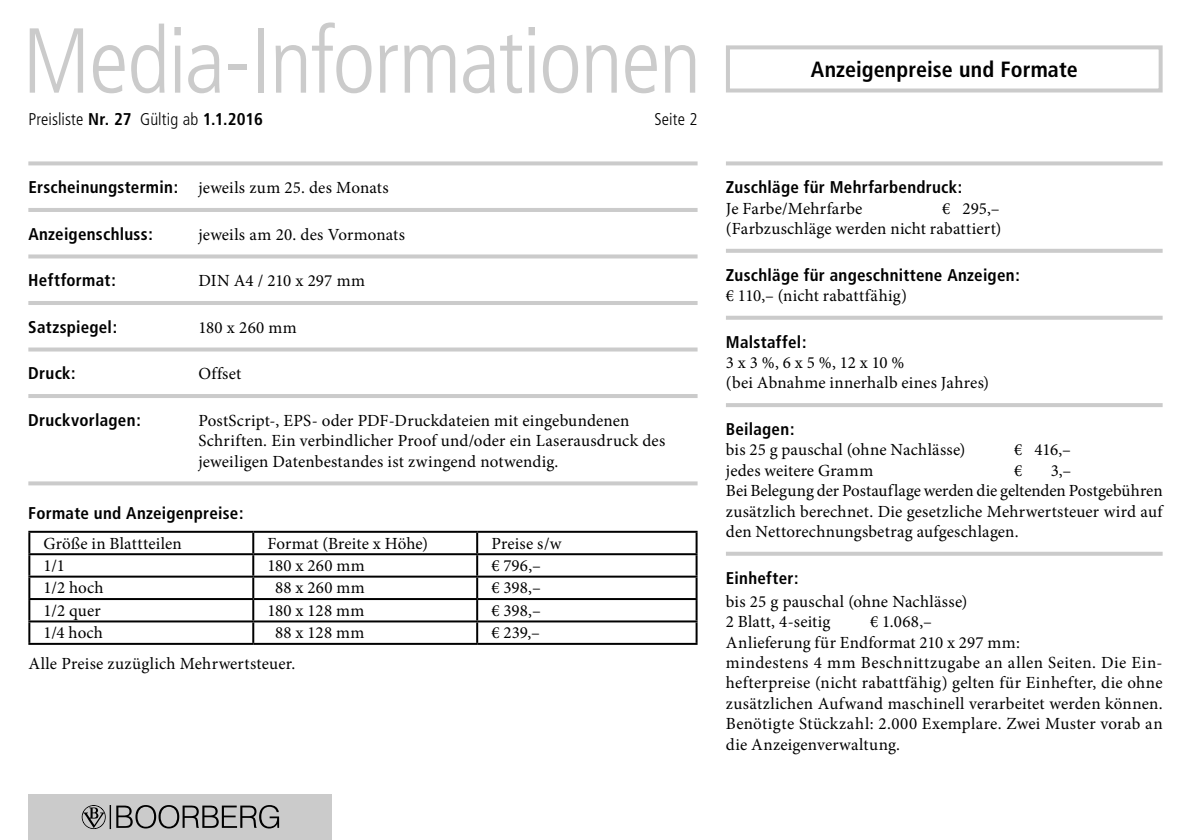
<style>
.page{position:relative;width:1191px;height:840px;background:#fff}
.page>*{position:absolute;margin:0;border:0;box-sizing:border-box;transform-origin:0 0}
.t1{font:300 condensed 92px "Frutiger";letter-spacing:-.02em;color:#cbcbcb}
.t2{font:700 condensed 22px "Frutiger";letter-spacing:.005em;color:#000}
.t3{font:17px/20.4px "Minion Pro";letter-spacing:.01em;color:#000}
.t4{font:700 condensed 17px "Frutiger";letter-spacing:.015em;color:#000}
.t5{font:300 condensed 17px "Frutiger";letter-spacing:.005em;color:#000}
.s1{font-weight:700}
.s2{font-family:"Frutiger";font-weight:700;font-stretch:condensed}
</style>
<div class="page">
<div style="left:28px;top:794px;width:304px;height:45px;background:#cbcbcb"></div>
<svg style="left:82px;top:805px;width:197px;height:23px"></svg>
<div style="left:726px;top:45px;width:436px;height:47px;border:4px solid #cbcbcb"></div>
<svg style="left:28px;top:161px;width:669px;height:4px;background:#d0d0d0"></svg>
<hr style="left:28px;top:208px;width:669px;height:4px;background:#cbcbcb">
<svg style="left:28px;top:254px;width:669px;height:4px;background:#d1d1d1"></svg>
<hr style="left:28px;top:301px;width:669px;height:4px;background:#cbcbcb">
<svg style="left:28px;top:347px;width:669px;height:4px;background:#d1d1d1"></svg>
<hr style="left:28px;top:394px;width:669px;height:4px;background:#cbcbcb">
<svg style="left:28px;top:481px;width:669px;height:4px;background:#d0d0d0"></svg>
<hr style="left:28px;top:530px;width:225px;height:2px;background:#000">
<hr style="left:28px;top:532px;width:2px;height:21px;background:#000">
<hr style="left:253px;top:530px;width:224px;height:2px;background:#000">
<hr style="left:252px;top:532px;width:2px;height:21px;background:#000">
<hr style="left:477px;top:530px;width:220px;height:2px;background:#000">
<hr style="left:476px;top:532px;width:2px;height:21px;background:#000">
<hr style="left:695px;top:532px;width:2px;height:21px;background:#000">
<hr style="left:28px;top:553px;width:225px;height:2px;background:#000">
<hr style="left:28px;top:555px;width:2px;height:20px;background:#000">
<hr style="left:253px;top:553px;width:224px;height:2px;background:#000">
<hr style="left:252px;top:555px;width:2px;height:20px;background:#000">
<hr style="left:477px;top:553px;width:220px;height:2px;background:#000">
<hr style="left:476px;top:555px;width:2px;height:20px;background:#000">
<hr style="left:695px;top:555px;width:2px;height:20px;background:#000">
<hr style="left:28px;top:575px;width:225px;height:2px;background:#000">
<hr style="left:28px;top:577px;width:2px;height:20px;background:#000">
<hr style="left:253px;top:575px;width:224px;height:2px;background:#000">
<hr style="left:252px;top:577px;width:2px;height:20px;background:#000">
<hr style="left:477px;top:575px;width:220px;height:2px;background:#000">
<hr style="left:476px;top:577px;width:2px;height:20px;background:#000">
<hr style="left:695px;top:577px;width:2px;height:20px;background:#000">
<hr style="left:28px;top:597px;width:225px;height:2px;background:#000">
<hr style="left:28px;top:599px;width:2px;height:21px;background:#000">
<hr style="left:253px;top:597px;width:224px;height:2px;background:#000">
<hr style="left:252px;top:599px;width:2px;height:21px;background:#000">
<hr style="left:477px;top:597px;width:220px;height:2px;background:#000">
<hr style="left:476px;top:599px;width:2px;height:21px;background:#000">
<hr style="left:695px;top:599px;width:2px;height:21px;background:#000">
<hr style="left:28px;top:620px;width:225px;height:2px;background:#000">
<hr style="left:28px;top:622px;width:2px;height:20px;background:#000">
<hr style="left:253px;top:620px;width:224px;height:2px;background:#000">
<hr style="left:252px;top:622px;width:2px;height:20px;background:#000">
<hr style="left:477px;top:620px;width:220px;height:2px;background:#000">
<hr style="left:476px;top:622px;width:2px;height:20px;background:#000">
<hr style="left:695px;top:622px;width:2px;height:20px;background:#000">
<hr style="left:28px;top:642px;width:225px;height:2px;background:#000">
<hr style="left:253px;top:642px;width:224px;height:2px;background:#000">
<hr style="left:477px;top:642px;width:220px;height:2px;background:#000">
<svg style="left:726px;top:161px;width:436px;height:4px;background:#d0d0d0"></svg>
<hr style="left:726px;top:249px;width:436px;height:4px;background:#cbcbcb">
<svg style="left:726px;top:315px;width:436px;height:4px;fill:#cbcbcb"></svg>
<hr style="left:726px;top:403px;width:436px;height:4px;background:#cbcbcb">
<svg style="left:726px;top:551px;width:436px;height:4px;fill:#cbcbcb"></svg>
<h1 class="t1" style="left:22px;top:9px;width:680px">Media-Informationen</h1>
<p class="t5" style="left:28px;top:109px;width:236px">Preisliste <span class="s1">Nr. 27</span> Gültig ab <span class="s1">1.1.2016</span></p>
<p class="t5" style="left:654px;top:109px;width:45px">Seite 2</p>
<p class="t3" style="left:28px;top:177px;width:362px"><span class="s2">Erscheinungstermin:</span> jeweils zum 25. des Monats</p>
<p class="t4" style="left:28px;top:224px;width:126px">Anzeigenschluss:</p>
<p class="t3" style="left:198px;top:224px;width:208px">jeweils am 20. des Vormonats</p>
<p class="t4" style="left:28px;top:270px;width:89px">Heftformat:</p>
<p class="t3" style="left:198px;top:270px;width:168px">DIN A4 / 210 x 297 mm</p>
<p class="t4" style="left:28px;top:316px;width:91px">Satzspiegel:</p>
<p class="t3" style="left:198px;top:317px;width:100px">180 x 260 mm</p>
<p class="t4" style="left:28px;top:363px;width:49px">Druck:</p>
<p class="t3" style="left:198px;top:363px;width:45px">Offset</p>
<p class="t4" style="left:28px;top:409px;width:114px">Druckvorlagen:</p>
<p class="t3" style="left:198px;top:410px;width:468px">PostScript-, EPS- oder PDF-Druckdateien mit eingebundenen<br>Schriften. Ein verbindlicher Proof und/oder ein Laserausdruck des jeweiligen Datenbestandes ist zwingend notwendig.</p>
<p class="t4" style="left:28px;top:502px;width:217px">Formate und Anzeigenpreise:</p>
<p class="t3" style="left:44px;top:532px;width:140px">Größe in Blattteilen</p>
<p class="t3" style="left:267px;top:532px;width:162px">Format (Breite x Höhe)</p>
<p class="t3" style="left:491px;top:532px;width:72px">Preise s/w</p>
<p class="t3" style="left:44px;top:555px;width:23px">1/1</p>
<p class="t3" style="left:267px;top:555px;width:99px">180 x 260 mm</p>
<p class="t3" style="left:491px;top:555px;width:51px">€ 796,–</p>
<p class="t3" style="left:44px;top:577px;width:62px">1/2 hoch</p>
<p class="t3" style="left:275px;top:577px;width:91px">88 x 260 mm</p>
<p class="t3" style="left:491px;top:577px;width:51px">€ 398,–</p>
<p class="t3" style="left:44px;top:600px;width:59px">1/2 quer</p>
<p class="t3" style="left:267px;top:600px;width:98px">180 x 128 mm</p>
<p class="t3" style="left:491px;top:600px;width:51px">€ 398,–</p>
<p class="t3" style="left:44px;top:622px;width:61px">1/4 hoch</p>
<p class="t3" style="left:275px;top:622px;width:91px">88 x 128 mm</p>
<p class="t3" style="left:491px;top:622px;width:50px">€ 239,–</p>
<p class="t3" style="left:28px;top:653px;width:268px">Alle Preise zuzüglich Mehrwertsteuer.</p>
<p class="t2" style="left:811px;top:56px;width:268px">Anzeigenpreise und Formate</p>
<p class="t4" style="left:726px;top:177px;width:238px">Zuschläge für Mehrfarbendruck:</p>
<p class="t3" style="left:726px;top:198px;width:138px">Je Farbe/Mehrfarbe</p>
<p class="t3" style="left:726px;top:198px;width:277px;text-align:right">€ 295,–<br>(Farbzuschläge werden nicht rabattiert)</p>
<p class="t4" style="left:726px;top:264px;width:295px">Zuschläge für angeschnittene Anzeigen:</p>
<p class="t3" style="left:726px;top:285px;width:182px">€ 110,– (nicht rabattfähig)</p>
<p class="t4" style="left:726px;top:331px;width:82px">Malstaffel:</p>
<p class="t3" style="left:726px;top:352px;width:265px">3 x 3 %, 6 x 5 %, 12 x 10 %<br>(bei Abnahme innerhalb eines Jahres)</p>
<p class="t4" style="left:726px;top:418px;width:70px">Beilagen:</p>
<p class="t3" style="left:726px;top:439px;width:241px">bis 25 g pauschal (ohne Nachlässe)</p>
<p class="t3" style="left:1014px;top:439px;width:59px">€ 416,–</p>
<p class="t3" style="left:726px;top:460px;width:149px">jedes weitere Gramm</p>
<p class="t3" style="left:1014px;top:460px;width:10px">€</p>
<p class="t3" style="left:726px;top:460px;width:438px;text-indent:325px">3,–<br>Bei Belegung der Postauflage werden die geltenden Postgebühren zusätzlich berechnet. Die gesetzliche Mehrwertsteuer wird auf den Nettorechnungsbetrag aufgeschlagen.</p>
<p class="t4" style="left:726px;top:567px;width:74px">Einhefter:</p>
<p class="t3" style="left:726px;top:591px;width:243px">bis 25 g pauschal (ohne Nachlässe)<br>2 Blatt, 4-seitig</p>
<p class="t3" style="left:726px;top:611px;width:438px;text-indent:144px">€ 1.068,–<br>Anlieferung für Endformat 210 x 297 mm:<br>mindestens 4 mm Beschnittzugabe an allen Seiten. Die Ein&shy;hefterpreise (nicht rabattfähig) gelten für Einhefter, die ohne zusätzlichen Aufwand maschinell verarbeitet werden können.<br>Benötigte Stückzahl: 2.000 Exemplare. Zwei Muster vorab an die Anzeigenverwaltung.</p>
</div>
